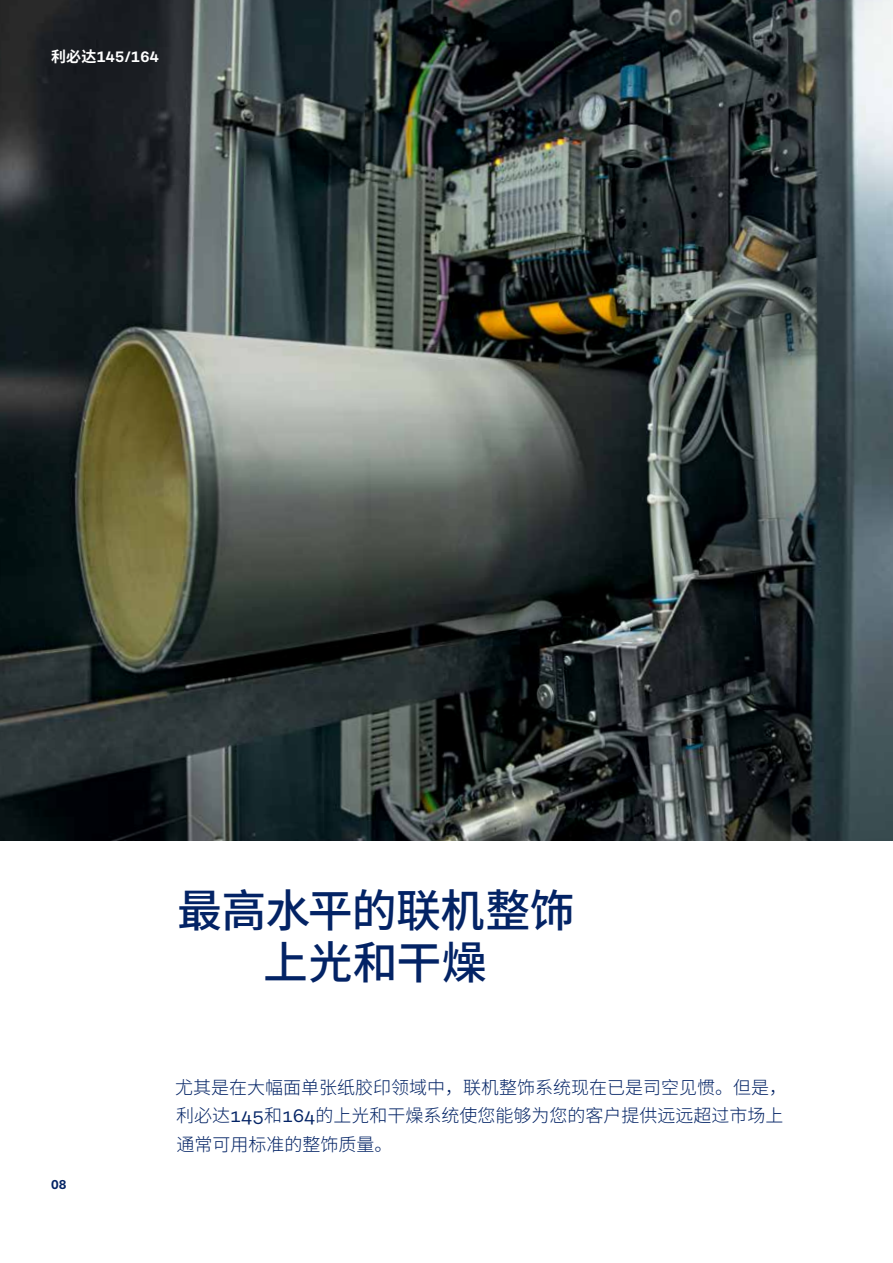
<style>
.page{position:relative;width:893px;height:1263px;background:#fff}
.page>*{position:absolute;margin:0;border:0;box-sizing:border-box;transform-origin:0 0}
.t1{font:500 45px/51.8px "Source Han Sans CN";letter-spacing:-.015em;color:#032365;text-align:center}
.t2{font:300 18px/28.5px "Source Han Sans CN";color:#032365}
.t3{font:600 15px "Koenig&Bauer H";letter-spacing:.015em;color:#fff}
.t4{font:600 12.75px "Koenig&Bauer H";color:#032365}
.s1{font-family:"Source Han Sans CN";font-weight:700}
.s2{font-family:"Koenig&Bauer T";font-weight:400}
</style>
<div class="page">
<img style="left:0;top:0;width:893px;height:840px">
<p class="t3" style="left:51px;top:47px;width:109px"><span class="s1">利必达</span>145/164</p>
<p class="t4" style="left:51px;top:1177px;width:17px">08</p>
<h1 class="t1" style="left:177px;top:885px;width:399px">最高水平的联机整饰上光和干燥</h1>
<p class="t2" style="left:175px;top:1073px;width:613px">尤其是在大幅面单张纸胶印领域中，联机整饰系统现在已是司空见惯。但是，利必达<span class="s2">145</span>和<span class="s2">164</span>的上光和干燥系统使您能够为您的客户提供远远超过市场上通常可用标准的整饰质量。</p>
</div>
